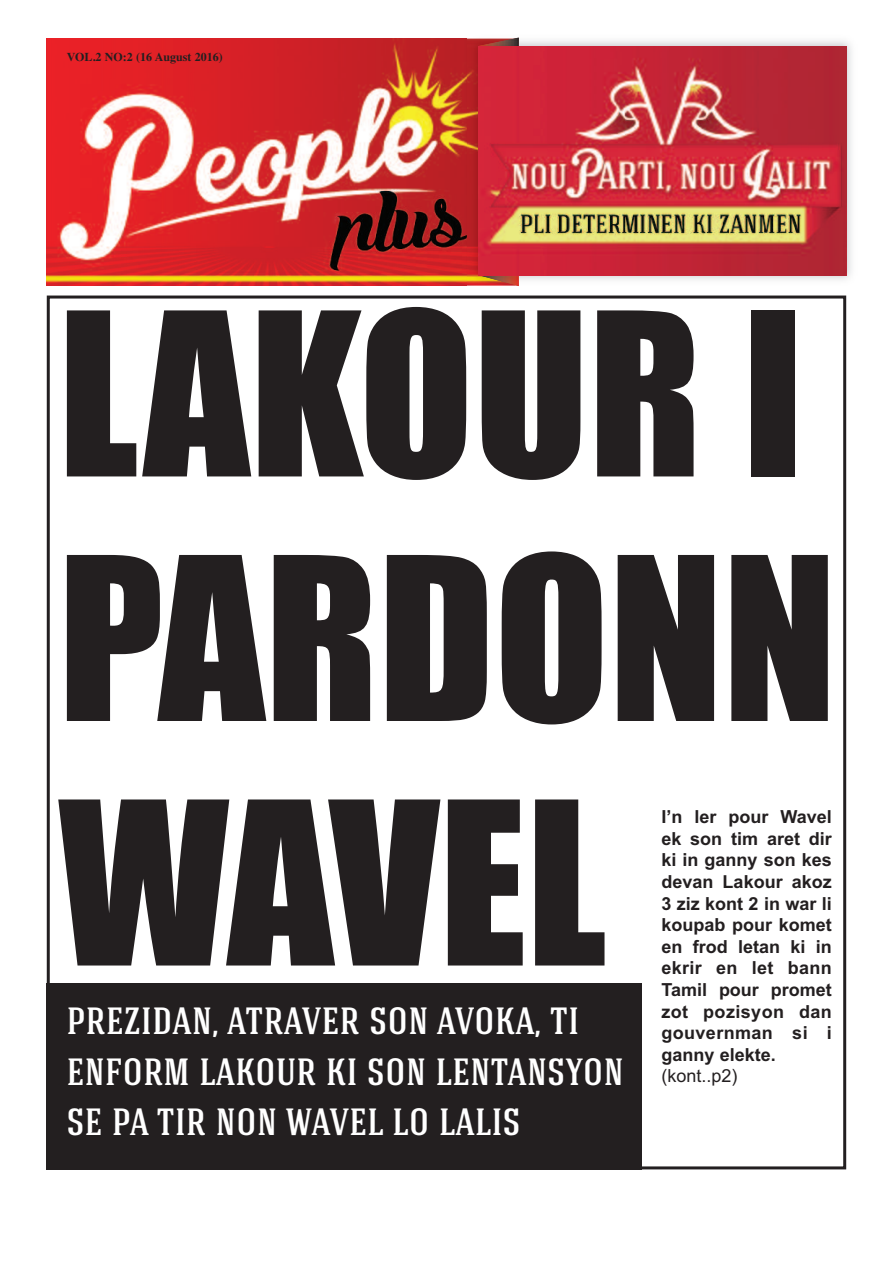
<style>
.page{position:relative;width:893px;height:1263px;background:#fff}
.page>*{position:absolute;margin:0;border:0;box-sizing:border-box;transform-origin:0 0}
.t1{font:210px/244.5px "Impact";color:#231f20}
.t2{font:500 42px/50.4px "Hagin Caps";color:#fff}
.t3{font:700 18px/21.6px "Arial";letter-spacing:.02em;color:#231f20;text-align:justify}
.t4{font:18px "Arial";color:#231f20}
.t5{font:700 12px "Times";color:#231f20}
</style>
<div class="page">
<img style="left:47px;top:39px;width:420px;height:246px">
<img style="left:467px;top:37px;width:385px;height:249px">
<img style="left:467px;top:39px;width:12px;height:246px">
<img style="left:478px;top:38px;width:41px;height:9px">
<img style="left:479px;top:276px;width:40px;height:10px">
<img style="left:479px;top:46px;width:367px;height:230px">
<div style="left:47px;top:983px;width:595px;height:186px;background:#231f20"></div>
<p class="t5" style="left:67px;top:50px;width:157px">VOL.2 NO:2 (16 August 2016)</p>
<h1 class="t1" style="left:58px;top:282px;width:780px">LAKOUR I<br>PARDONN<br>WAVEL</h1>
<p class="t3" style="left:661px;top:806px;width:172px">I’n ler pour Wavel ek son tim aret dir ki in ganny son kes devan Lakour akoz 3 ziz kont 2 in war li koupab pour komet en frod letan ki in ekrir en let bann Tamil pour promet zot pozisyon dan gouvernman si i ganny elekte.</p>
<p class="t4" style="left:661px;top:1066px;width:78px">(kont..p2)</p>
<h2 class="t2" style="left:66px;top:997px;width:559px">PREZIDAN, ATRAVER SON AVOKA, TI<br>ENFORM LAKOUR KI SON LENTANSYON<br>SE PA TIR NON WAVEL LO LALIS</h2>
</div>
